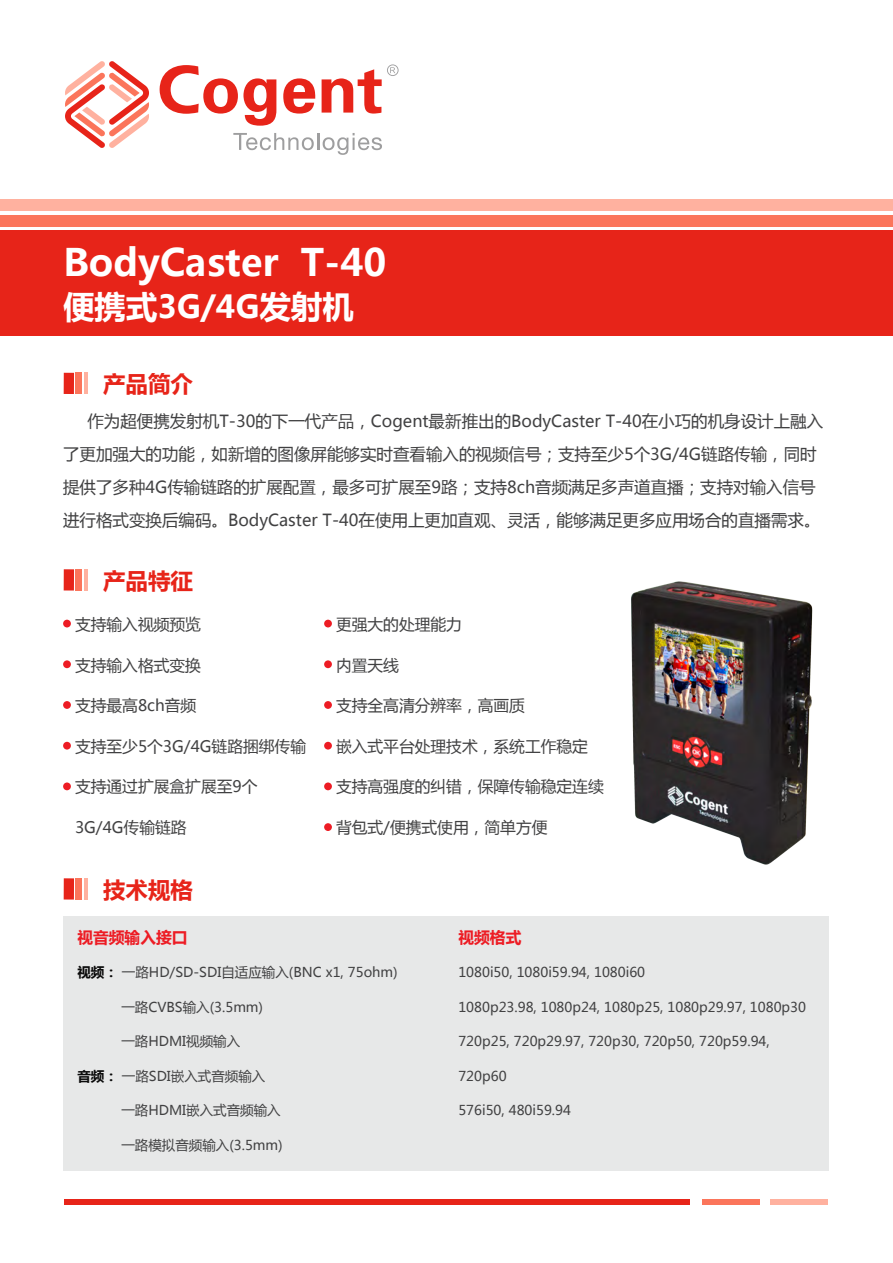
<style>
.page{position:relative;width:893px;height:1263px;background:#fff}
.page>*{position:absolute;margin:0;border:0;box-sizing:border-box;transform-origin:0 0}
.t1{font:700 37.5px "Microsoft Ya Hei";color:#fff}
.t2{font:700 31.5px "Microsoft Ya Hei";color:#fff}
.t3{font:700 22.5px "Microsoft Ya Hei";color:#e72419}
.t4{font:16.5px/33px "Microsoft Ya Hei";color:#414142}
.t5{font:15.75px "Microsoft Ya Hei";color:#414142}
.t6{font:700 15.75px "Microsoft Ya Hei";color:#ed1c24}
.t7{font:13.5px "Microsoft Ya Hei";color:#414142}
.s1{font-weight:700;color:#0a0a0a}
</style>
<div class="page">
<div style="left:0;top:230px;width:893px;height:106px;background:#e72419"></div>
<div style="left:64px;top:373px;width:10px;height:21px;background:#e72419"></div>
<div style="left:76px;top:373px;width:6px;height:21px;background:#fb755b"></div>
<hr style="left:84px;top:373px;width:4px;height:21px;background:#ffb19f">
<div style="left:64px;top:569px;width:10px;height:21px;background:#e72419"></div>
<div style="left:76px;top:569px;width:6px;height:21px;background:#fb755b"></div>
<hr style="left:84px;top:569px;width:4px;height:21px;background:#ffb19f">
<div style="left:64px;top:878px;width:10px;height:21px;background:#e72419"></div>
<div style="left:76px;top:878px;width:6px;height:21px;background:#fb755b"></div>
<hr style="left:84px;top:878px;width:4px;height:21px;background:#ffb19f">
<div style="left:64px;top:1199px;width:626px;height:5px;background:#e72419"></div>
<div style="left:770px;top:1199px;width:58px;height:5px;background:#ffb19f"></div>
<div style="left:702px;top:1199px;width:58px;height:5px;background:#fb755b"></div>
<div style="left:0;top:215px;width:893px;height:12px;background:#fb755b"></div>
<div style="left:0;top:199px;width:893px;height:11px;background:#ffb19f"></div>
<svg style="left:283px;top:78px;width:32px;height:36px"></svg>
<svg style="left:160px;top:65px;width:116px;height:61px"></svg>
<svg style="left:233px;top:133px;width:149px;height:22px"></svg>
<svg style="left:65px;top:61px;width:84px;height:87px"></svg>
<svg style="left:322px;top:64px;width:77px;height:50px"></svg>
<div style="left:64px;top:916px;width:765px;height:254px;background:#e7e8e8"></div>
<div style="left:63px;top:620px;width:8px;height:7px;background:#ed1c24;border-radius:50%"></div>
<div style="left:63px;top:660px;width:8px;height:8px;background:#ed1c24;border-radius:50%"></div>
<div style="left:63px;top:701px;width:8px;height:8px;background:#ed1c24;border-radius:50%"></div>
<div style="left:63px;top:742px;width:8px;height:7px;background:#ed1c24;border-radius:50%"></div>
<div style="left:63px;top:782px;width:8px;height:8px;background:#ed1c24;border-radius:50%"></div>
<div style="left:324px;top:620px;width:8px;height:7px;background:#ed1c24;border-radius:50%"></div>
<div style="left:324px;top:660px;width:8px;height:8px;background:#ed1c24;border-radius:50%"></div>
<div style="left:324px;top:701px;width:8px;height:8px;background:#ed1c24;border-radius:50%"></div>
<div style="left:324px;top:742px;width:8px;height:7px;background:#ed1c24;border-radius:50%"></div>
<div style="left:324px;top:782px;width:8px;height:8px;background:#ed1c24;border-radius:50%"></div>
<div style="left:324px;top:823px;width:8px;height:8px;background:#ed1c24;border-radius:50%"></div>
<img style="left:631px;top:581px;width:182px;height:284px">
<h1 class="t1" style="left:63px;top:236px;width:325px">BodyCaster T-40</h1>
<h2 class="t2" style="left:63px;top:285px;width:292px">便携式3G/4G发射机</h2>
<h3 class="t3" style="left:103px;top:368px;width:91px">产品简介</h3>
<p class="t4" style="left:63px;top:404px;width:762px;text-indent:24px">作为超便携发射机T-30的下一代产品，Cogent最新推出的BodyCaster T-40在小巧的机身设计上融入了更加强大的功能，如新增的图像屏能够实时查看输入的视频信号；支持至少5个3G/4G链路传输，同时提供了多种4G传输链路的扩展配置，最多可扩展至9路；支持8ch音频满足多声道直播；支持对输入信号进行格式变换后编码。BodyCaster T-40在使用上更加直观、灵活，能够满足更多应用场合的直播需求。</p>
<h3 class="t3" style="left:103px;top:565px;width:91px">产品特征</h3>
<p class="t5" style="left:75px;top:614px;width:127px">支持输入视频预览</p>
<p class="t5" style="left:75px;top:654px;width:127px">支持输入格式变换</p>
<p class="t5" style="left:75px;top:695px;width:123px">支持最高8ch音频</p>
<p class="t5" style="left:75px;top:735px;width:233px">支持至少5个3G/4G链路捆绑传输</p>
<p class="t5" style="left:75px;top:776px;width:184px">支持通过扩展盒扩展至9个</p>
<p class="t5" style="left:75px;top:816px;width:113px">3G/4G传输链路</p>
<p class="t5" style="left:336px;top:614px;width:128px">更强大的处理能力</p>
<p class="t5" style="left:336px;top:654px;width:64px">内置天线</p>
<p class="t5" style="left:336px;top:695px;width:191px">支持全高清分辨率，高画质</p>
<p class="t5" style="left:336px;top:735px;width:254px">嵌入式平台处理技术，系统工作稳定</p>
<p class="t5" style="left:336px;top:776px;width:269px">支持高强度的纠错，保障传输稳定连续</p>
<p class="t5" style="left:336px;top:816px;width:213px">背包式/便携式使用，简单方便</p>
<h3 class="t3" style="left:103px;top:874px;width:91px">技术规格</h3>
<p class="t6" style="left:77px;top:926px;width:112px">视音频输入接口</p>
<p class="t7" style="left:77px;top:963px;width:322px"><span class="s1">视频：</span> 一路HD/SD-SDI自适应输入(BNC x1, 75ohm)</p>
<p class="t7" style="left:121px;top:998px;width:143px">一路CVBS输入(3.5mm)</p>
<p class="t7" style="left:121px;top:1032px;width:120px">一路HDMI视频输入</p>
<p class="t7" style="left:77px;top:1067px;width:190px"><span class="s1">音频：</span> 一路SDI嵌入式音频输入</p>
<p class="t7" style="left:121px;top:1101px;width:161px">一路HDMI嵌入式音频输入</p>
<p class="t7" style="left:121px;top:1136px;width:163px">一路模拟音频输入(3.5mm)</p>
<p class="t6" style="left:458px;top:926px;width:64px">视频格式</p>
<p class="t7" style="left:458px;top:963px;width:188px">1080i50, 1080i59.94, 1080i60</p>
<p class="t7" style="left:458px;top:998px;width:349px">1080p23.98, 1080p24, 1080p25, 1080p29.97, 1080p30</p>
<p class="t7" style="left:458px;top:1032px;width:313px">720p25, 720p29.97, 720p30, 720p50, 720p59.94,</p>
<p class="t7" style="left:458px;top:1067px;width:50px">720p60</p>
<p class="t7" style="left:458px;top:1101px;width:114px">576i50, 480i59.94</p>
</div>
